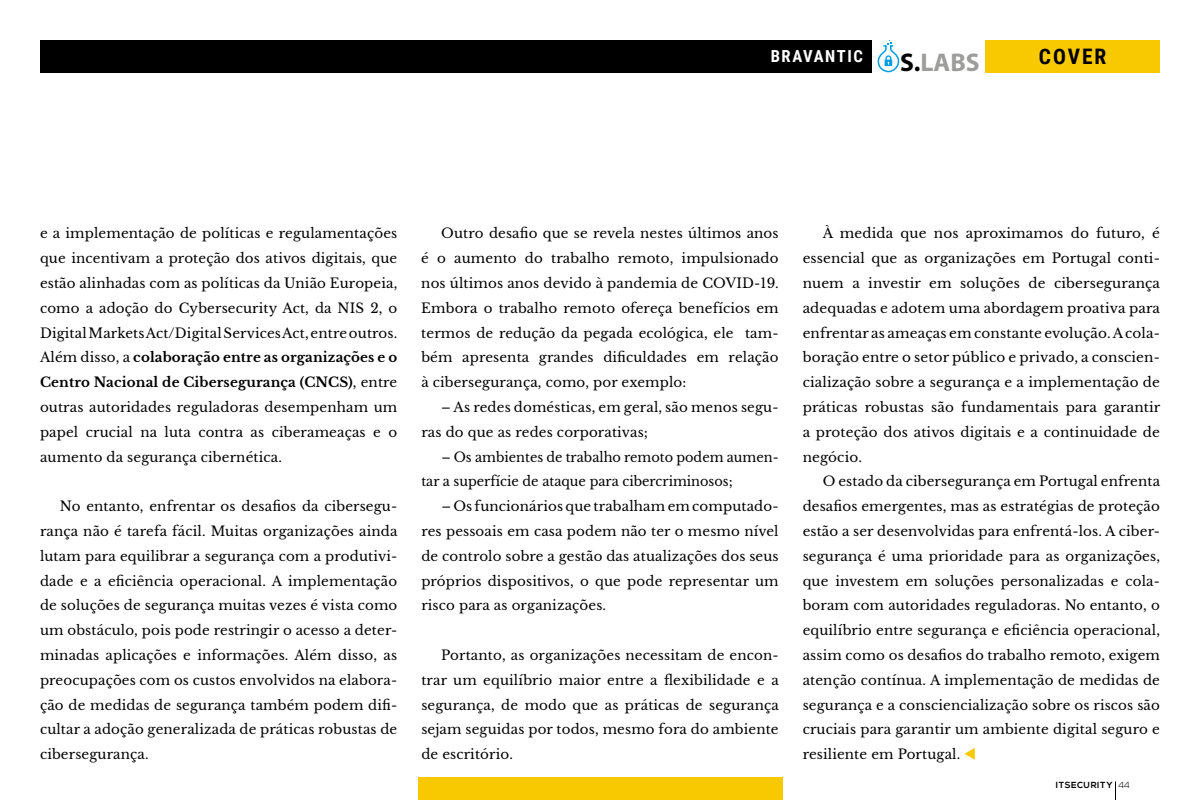
<style>
.page{position:relative;width:1200px;height:800px;background:#fff}
.page>*{position:absolute;margin:0;border:0;box-sizing:border-box;transform-origin:0 0}
.t1{font:700 25.64px "Myriad Pro";color:#9d9d9c}
.t2{font:700 21.36px "Roboto Condensed";letter-spacing:.095em;color:#000}
.t3{font:700 16.6px "Roboto Condensed";letter-spacing:.095em;color:#fff}
.t4{font:13.44px/24.8px "Libre Baskerville";letter-spacing:.01em;color:#000;text-align:justify}
.t5{font:13.44px/24.8px "Libre Baskerville";letter-spacing:.01em;color:#000;scale:.96 1}
.t6{font:700 8.8px "Nexa";letter-spacing:.06em;color:#000}
.s1{color:#000}
.s2{font-weight:700}
.s3{font-weight:300}
</style>
<div class="page">
<svg style="left:964px;top:748px;width:11px;height:12px"></svg>
<svg style="left:1115px;top:782px;width:1px;height:18px"></svg>
<div style="left:40px;top:40px;width:831px;height:32px;background:#000"></div>
<div style="left:985px;top:40px;width:175px;height:32px;background:#f9c900"></div>
<svg style="left:877px;top:40px;width:23px;height:33px"></svg>
<div style="left:418px;top:778px;width:364px;height:22px;background:#f9c900"></div>
<p class="t3" style="left:771px;top:45px;width:94px">BRAVANTIC</p>
<h1 class="t1" style="left:900px;top:46px;width:81px"><span class="s1">S.</span>LABS</h1>
<h2 class="t2" style="left:1039px;top:42px;width:69px">COVER</h2>
<p class="t4" style="left:40px;top:221px;width:359px">e a implementação de políticas e regulamentações que incentivam a proteção dos ativos digitais, que estão alinhadas com as políticas da União Europeia, como a adoção do Cybersecurity Act, da NIS 2, o Digital Markets Act/Digital Services Act, entre outros.<br>Além disso, a <span class="s2">colaboração entre as organizações e o Centro Nacional de Cibersegurança (CNCS)</span>, entre outras autoridades reguladoras desempenham um papel crucial na luta contra as ciberameaças e o aumento da segurança cibernética.</p>
<p class="t4" style="left:40px;top:494px;width:359px;text-indent:20px">No entanto, enfrentar os desafios da cibersegu&shy;rança não é tarefa fácil. Muitas organizações ainda lutam para equilibrar a segurança com a produtivi&shy;dade e a eficiência operacional. A implementação de soluções de segurança muitas vezes é vista como um obstáculo, pois pode restringir o acesso a deter&shy;minadas aplicações e informações. Além disso, as preocupações com os custos envolvidos na elabora&shy;ção de medidas de segurança também podem difi&shy;cultar a adoção generalizada de práticas robustas de cibersegurança.</p>
<p class="t4" style="left:421px;top:221px;width:359px;text-indent:20px">Outro desafio que se revela nestes últimos anos é o aumento do trabalho remoto, impulsionado nos últimos anos devido à pandemia de COVID-19.<br>Embora o trabalho remoto ofereça benefícios em termos de redução da pegada ecológica, ele tam&shy;bém apresenta grandes dificuldades em relação à cibersegurança, como, por exemplo:</p>
<p class="t4" style="left:421px;top:395px;width:359px;text-indent:20px">– As redes domésticas, em geral, são menos segu&shy;ras do que as redes corporativas;</p>
<p class="t5" style="left:421px;top:444px;width:374px;text-indent:20px">– Os ambientes de trabalho remoto podem aumen&shy;tar a superfície de ataque para cibercriminosos;</p>
<p class="t4" style="left:421px;top:494px;width:359px;text-indent:20px">– Os funcionários que trabalham em computado&shy;res pessoais em casa podem não ter o mesmo nível de controlo sobre a gestão das atualizações dos seus próprios dispositivos, o que pode representar um risco para as organizações.</p>
<p class="t4" style="left:421px;top:643px;width:359px;text-indent:20px">Portanto, as organizações necessitam de encon&shy;trar um equilíbrio maior entre a flexibilidade e a segurança, de modo que as práticas de segurança sejam seguidas por todos, mesmo fora do ambiente de escritório.</p>
<p class="t4" style="left:803px;top:221px;width:359px;text-indent:20px">À medida que nos aproximamos do futuro, é essencial que as organizações em Portugal conti&shy;nuem a investir em soluções de cibersegurança adequadas e adotem uma abordagem proativa para enfrentar as ameaças em constante evolução. A cola&shy;boração entre o setor público e privado, a conscien&shy;cialização sobre a segurança e a implementação de práticas robustas são fundamentais para garantir a proteção dos ativos digitais e a continuidade de negócio.</p>
<p class="t4" style="left:803px;top:469px;width:359px;text-indent:20px">O estado da cibersegurança em Portugal enfrenta desafios emergentes, mas as estratégias de proteção estão a ser desenvolvidas para enfrentá-los. A ciber&shy;segurança é uma prioridade para as organizações, que investem em soluções personalizadas e cola&shy;boram com autoridades reguladoras. No entanto, o equilíbrio entre segurança e eficiência operacional, assim como os desafios do trabalho remoto, exigem atenção contínua. A implementação de medidas de segurança e a consciencialização sobre os riscos são cruciais para garantir um ambiente digital seguro e resiliente em Portugal.</p>
<p class="t6" style="left:1056px;top:780px;width:75px">ITSECURITY <span class="s3">44</span></p>
</div>
